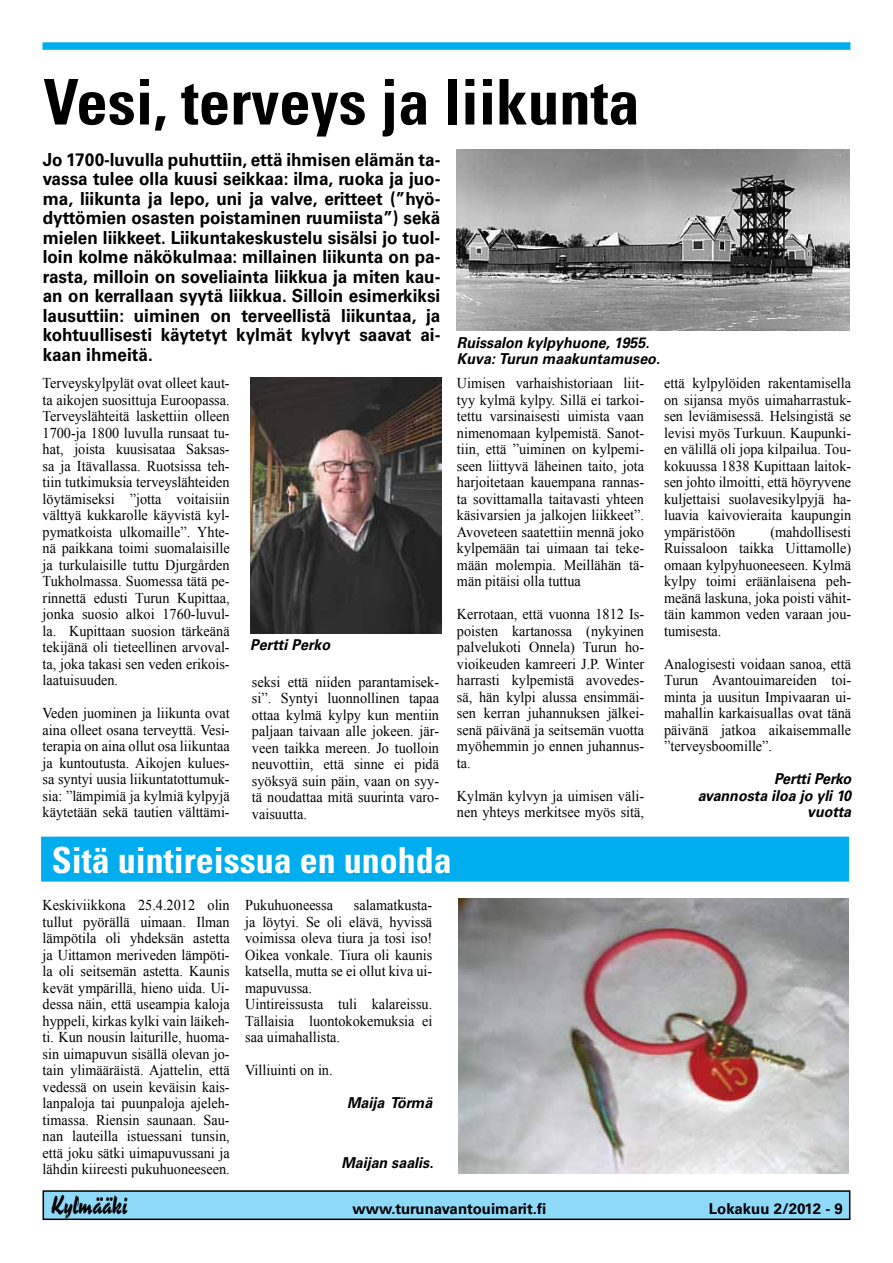
<style>
.page{position:relative;width:893px;height:1263px;background:#fff}
.page>*{position:absolute;margin:0;border:0;box-sizing:border-box;transform-origin:0 0}
.t1{font:700 condensed 63px "Univers";color:#000}
.t2{font:700 condensed 36px "Univers";color:#fff}
.t3{font:24px "Reporter Two";color:#000}
.t4{font:700 18px/19.5px "Univers LT Std";color:#000;text-align:justify;scale:.95 1}
.t5{font:15px/16.5px "Times New Roman";color:#000;text-align:justify;scale:.95 1}
.t6{font:italic 700 15px/16.5px "Univers";color:#000;scale:.95 1}
.t7{font:italic 700 15px/16.5px "Univers LT Std";color:#000;text-align:right;scale:.95 1}
.t8{font:700 15px "Univers LT Std";color:#000}
</style>
<div class="page">
<div style="left:43px;top:42px;width:807px;height:8px;background:#00aeef"></div>
<div style="left:43px;top:1191px;width:807px;height:28px;background:#8ed8f8"></div>
<div style="left:43px;top:1190px;width:807px;height:30px;border:2px solid #000"></div>
<div style="left:41px;top:837px;width:808px;height:45px;background:#00aeef"></div>
<img style="left:250px;top:378px;width:191px;height:255px">
<img style="left:458px;top:899px;width:390px;height:274px">
<img style="left:457px;top:150px;width:393px;height:180px">
<h1 class="t1" style="left:44px;top:63px;width:598px">Vesi, terveys ja liikunta</h1>
<p class="t4" style="left:43px;top:150px;width:420px">Jo 1700-luvulla puhuttiin, että ihmisen elämän ta&shy;vassa tulee olla kuusi seikkaa: ilma, ruoka ja juo&shy;ma, liikunta ja lepo, uni ja valve, eritteet (”hyö&shy;dyttömien osasten poistaminen ruumiista”) sekä mielen liikkeet. Liikuntakeskustelu sisälsi jo tuol&shy;loin kolme näkökulmaa: millainen liikunta on pa&shy;rasta, milloin on soveliainta liikkua ja miten kau&shy;an on kerrallaan syytä liikkua. Silloin esimerkiksi lausuttiin: uiminen on terveellistä liikuntaa, ja kohtuullisesti käytetyt kylmät kylvyt saavat ai&shy;kaan ihmeitä.</p>
<p class="t5" style="left:43px;top:375px;width:198px">Terveyskylpylät ovat olleet kaut&shy;ta aikojen suosittuja Euroopassa.<br>Terveyslähteitä laskettiin olleen 1700-ja 1800 luvulla runsaat tu&shy;hat, joista kuusisataa Saksas&shy;sa ja Itävallassa. Ruotsissa teh&shy;tiin tutkimuksia terveyslähteiden löytämiseksi ”jotta voitaisiin välttyä kukkarolle käyvistä kyl&shy;pymatkoista ulkomaille”. Yhte&shy;nä paikkana toimi suomalaisille ja turkulaisille tuttu Djurgården Tukholmassa. Suomessa tätä pe&shy;rinnettä edusti Turun Kupittaa, jonka suosio alkoi 1760-luvul&shy;la. Kupittaan suosion tärkeänä tekijänä oli tieteellinen arvoval&shy;ta, joka takasi sen veden erikois&shy;laatuisuuden.</p>
<p class="t5" style="left:43px;top:705px;width:198px">Veden juominen ja liikunta ovat aina olleet osana terveyttä. Vesi&shy;terapia on aina ollut osa liikuntaa ja kuntoutusta. Aikojen kulues&shy;sa syntyi uusia liikuntatottumuk&shy;sia: ”lämpimiä ja kylmiä kylpyjä käytetään sekä tautien välttämi-</p>
<p class="t6" style="left:457px;top:334px;width:215px">Ruissalon kylpyhuone, 1955.<br>Kuva: Turun maakuntamuseo.</p>
<p class="t5" style="left:457px;top:375px;width:198px">Uimisen varhaishistoriaan liit&shy;tyy kylmä kylpy. Sillä ei tarkoi&shy;tettu varsinaisesti uimista vaan nimenomaan kylpemistä. Sanot&shy;tiin, että ”uiminen on kylpemi&shy;seen liittyvä läheinen taito, jota harjoitetaan kauempana rannas&shy;ta sovittamalla taitavasti yhteen käsivarsien ja jalkojen liikkeet”.<br>Avoveteen saatettiin mennä joko kylpemään tai uimaan tai teke&shy;mään molempia. Meillähän tä&shy;män pitäisi olla tuttua</p>
<p class="t5" style="left:457px;top:606px;width:198px">Kerrotaan, että vuonna 1812 Is&shy;poisten kartanossa (nykyinen palvelukoti Onnela) Turun ho&shy;vioikeuden kamreeri J.P. Winter harrasti kylpemistä avovedes&shy;sä, hän kylpi alussa ensimmäi&shy;sen kerran juhannuksen jälkei&shy;senä päivänä ja seitsemän vuotta myöhemmin jo ennen juhannus&shy;ta.</p>
<p class="t5" style="left:457px;top:787px;width:198px">Kylmän kylvyn ja uimisen väli&shy;nen yhteys merkitsee myös sitä,</p>
<p class="t5" style="left:664px;top:375px;width:198px">että kylpylöiden rakentamisella on sijansa myös uimaharrastuk&shy;sen leviämisessä. Helsingistä se levisi myös Turkuun. Kaupunki&shy;en välillä oli jopa kilpailua. Tou&shy;kokuussa 1838 Kupittaan laitok&shy;sen johto ilmoitti, että höyryvene kuljettaisi suolavesikylpyjä ha&shy;luavia kaivovieraita kaupungin ympäristöön</p>
<p class="t5" style="left:664px;top:523px;width:198px;text-indent:106px">(mahdollisesti Ruissaloon taikka Uittamolle) omaan kylpyhuoneeseen. Kylmä kylpy toimi eräänlaisena peh&shy;meänä laskuna, joka poisti vähit&shy;täin kammon veden varaan jou&shy;tumisesta.</p>
<p class="t5" style="left:664px;top:655px;width:198px">Analogisesti voidaan sanoa, että Turun Avantouimareiden toi&shy;minta ja uusitun Impivaaran ui&shy;mahallin karkaisuallas ovat tänä päivänä jatkoa aikaisemmalle ”terveysboomille”.</p>
<p class="t7" style="left:698px;top:771px;width:163px">Pertti Perko<br>avannosta iloa jo yli 10 vuotta</p>
<p class="t6" style="left:250px;top:637px;width:86px">Pertti Perko</p>
<p class="t5" style="left:252px;top:673px;width:198px">seksi että niiden parantamisek&shy;si”. Syntyi luonnollinen tapaa ottaa kylmä kylpy kun mentiin paljaan taivaan alle jokeen. jär&shy;veen taikka mereen. Jo tuolloin neuvottiin, että sinne ei pidä syöksyä suin päin, vaan on syy&shy;tä noudattaa mitä suurinta varo&shy;vaisuutta.</p>
<h2 class="t2" style="left:52px;top:838px;width:401px">Sitä uintireissua en unohda</h2>
<p class="t5" style="left:43px;top:897px;width:198px">Keskiviikkona 25.4.2012 olin tullut pyörällä uimaan. Ilman lämpötila oli yhdeksän astetta ja Uittamon meriveden lämpöti&shy;la oli seitsemän astetta. Kaunis kevät ympärillä, hieno uida. Ui&shy;dessa näin, että useampia kaloja hyppeli, kirkas kylki vain läikeh&shy;ti. Kun nousin laiturille, huoma&shy;sin uimapuvun sisällä olevan jo&shy;tain ylimääräistä. Ajattelin, että vedessä on usein keväisin kais&shy;lanpaloja tai puunpaloja ajeleh&shy;timassa. Riensin saunaan. Sau&shy;nan lauteilla istuessani tunsin, että joku sätki uimapuvussani ja lähdin kiireesti pukuhuoneeseen.</p>
<p class="t5" style="left:245px;top:897px;width:94px">Pukuhuoneessa</p>
<p class="t5" style="left:245px;top:897px;width:198px;text-align:left;text-indent:109px">salamatkusta&shy;ja löytyi. Se oli elävä, hyvissä voimissa oleva tiura ja tosi iso!<br>Oikea vonkale. Tiura oli kaunis katsella, mutta se ei ollut kiva ui&shy;mapuvussa.<br>Uintireissusta tuli kalareissu.<br>Tällaisia luontokokemuksia ei saa uimahallista.</p>
<p class="t5" style="left:245px;top:1062px;width:94px">Villiuinti on in.</p>
<p class="t7" style="left:347px;top:1095px;width:91px">Maija Törmä</p>
<p class="t6" style="left:341px;top:1154px;width:98px">Maijan saalis.</p>
<h3 class="t3" style="left:50px;top:1190px;width:79px">Kylmääki</h3>
<p class="t8" style="left:353px;top:1199px;width:195px">www.turunavantouimarit.fi</p>
<p class="t8" style="left:709px;top:1199px;width:136px">Lokakuu 2/2012 - 9</p>
</div>
